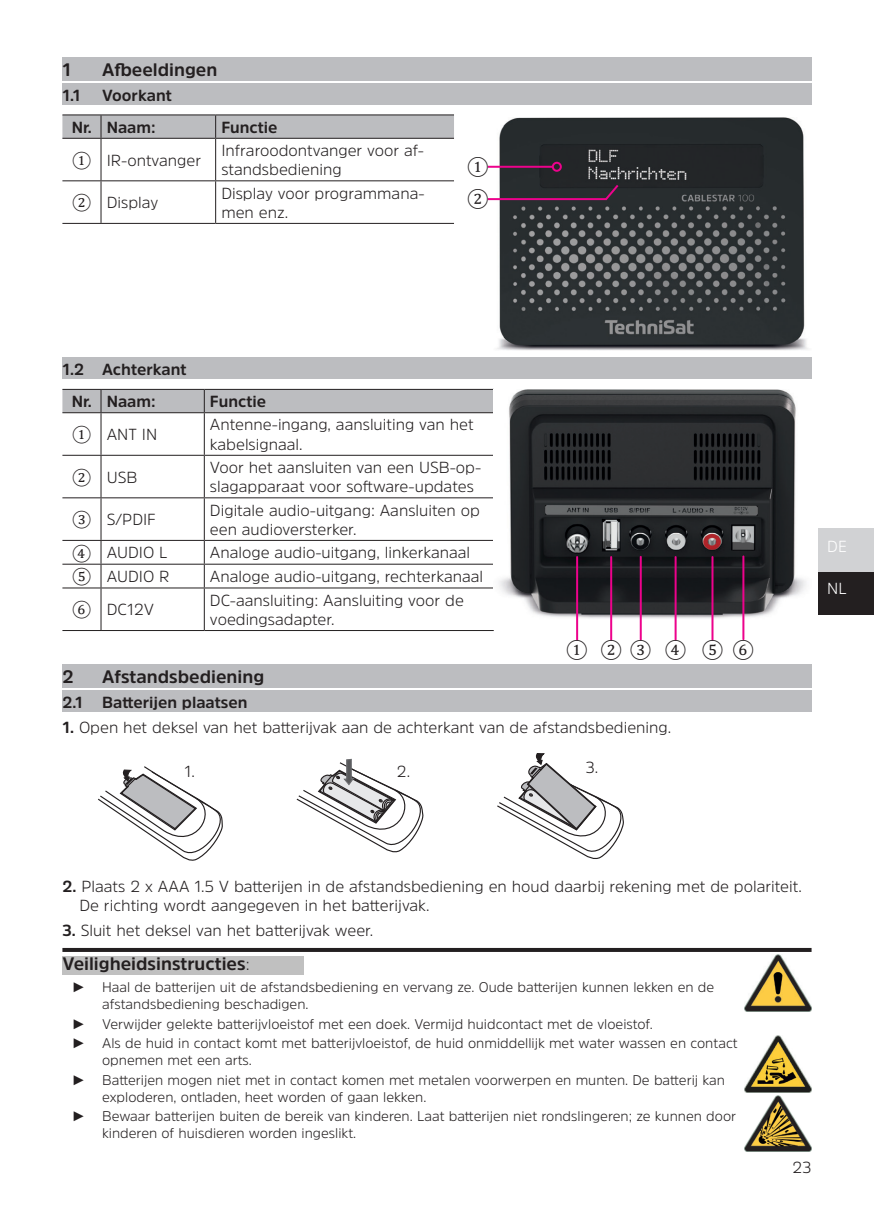
<style>
.page{position:relative;width:874px;height:1225px;background:#fff}
.page>*{position:absolute;margin:0;border:0;box-sizing:border-box;transform-origin:0 0}
.t1{font:700 18px "Amsi Pro";color:#231f20}
.t2{font:18px "Cambria";color:#231f20}
.t3{font:300 16px/19.2px "Amsi Pro";color:#231f20}
.t4{font:700 16px "Amsi Pro";color:#231f20}
.t5{font:16px "Cambria";color:#231f20}
.t6{font:300 16px "Amsi Pro";color:#fff}
.t7{font:300 14px/16.8px "Amsi Pro";color:#231f20}
.s1{font-weight:700}
.s2{font-weight:300;font-size:16px}
.s3{font-family:"Arial Narrow";font-weight:400}
</style>
<div class="page">
<div style="left:818px;top:571px;width:55px;height:43px;background:#231f20"></div>
<div style="left:818px;top:529px;width:55px;height:43px;background:#d1d2d4"></div>
<div style="left:62px;top:57px;width:749px;height:23px;background:#bcbdc0"></div>
<div style="left:62px;top:83px;width:749px;height:22px;background:#bcbdc0"></div>
<div style="left:62px;top:357px;width:749px;height:22px;background:#bcbdc0"></div>
<div style="left:62px;top:664px;width:749px;height:23px;background:#bcbdc0"></div>
<div style="left:62px;top:690px;width:749px;height:22px;background:#bcbdc0"></div>
<hr style="left:100px;top:139px;width:1px;height:41px;background:#231f20">
<hr style="left:215px;top:139px;width:1px;height:41px;background:#231f20">
<hr style="left:62px;top:180px;width:39px;height:1px;background:#231f20">
<hr style="left:101px;top:180px;width:114px;height:1px;background:#231f20">
<hr style="left:100px;top:181px;width:1px;height:42px;background:#231f20">
<hr style="left:215px;top:180px;width:239px;height:1px;background:#231f20">
<hr style="left:215px;top:181px;width:1px;height:42px;background:#231f20">
<hr style="left:62px;top:223px;width:39px;height:1px;background:#231f20">
<hr style="left:101px;top:223px;width:114px;height:1px;background:#231f20">
<hr style="left:215px;top:223px;width:239px;height:1px;background:#231f20">
<hr style="left:62px;top:114px;width:39px;height:1px;background:#231f20">
<hr style="left:101px;top:114px;width:114px;height:1px;background:#231f20">
<hr style="left:215px;top:114px;width:239px;height:1px;background:#231f20">
<svg style="left:62px;top:115px;width:392px;height:23px;background:#b7b8bb"></svg>
<hr style="left:62px;top:138px;width:39px;height:1px;background:#231f20">
<hr style="left:101px;top:138px;width:114px;height:1px;background:#231f20">
<hr style="left:215px;top:138px;width:239px;height:1px;background:#231f20">
<hr style="left:100px;top:413px;width:1px;height:42px;background:#231f20">
<hr style="left:204px;top:413px;width:1px;height:42px;background:#231f20">
<hr style="left:62px;top:455px;width:39px;height:1px;background:#231f20">
<hr style="left:101px;top:455px;width:103px;height:1px;background:#231f20">
<hr style="left:100px;top:456px;width:1px;height:41px;background:#231f20">
<hr style="left:204px;top:455px;width:289px;height:1px;background:#231f20">
<hr style="left:204px;top:456px;width:1px;height:41px;background:#231f20">
<hr style="left:62px;top:497px;width:39px;height:1px;background:#231f20">
<hr style="left:101px;top:497px;width:103px;height:1px;background:#231f20">
<hr style="left:100px;top:498px;width:1px;height:42px;background:#231f20">
<hr style="left:204px;top:497px;width:289px;height:1px;background:#231f20">
<hr style="left:204px;top:498px;width:1px;height:42px;background:#231f20">
<hr style="left:62px;top:540px;width:39px;height:1px;background:#231f20">
<hr style="left:101px;top:540px;width:103px;height:1px;background:#231f20">
<hr style="left:204px;top:540px;width:289px;height:1px;background:#231f20">
<hr style="left:62px;top:563px;width:39px;height:1px;background:#231f20">
<hr style="left:101px;top:563px;width:103px;height:1px;background:#231f20">
<svg style="left:100px;top:541px;width:1px;height:46px"></svg>
<hr style="left:204px;top:563px;width:289px;height:1px;background:#231f20">
<svg style="left:204px;top:541px;width:1px;height:46px"></svg>
<hr style="left:62px;top:587px;width:39px;height:1px;background:#231f20">
<hr style="left:101px;top:587px;width:103px;height:1px;background:#231f20">
<hr style="left:100px;top:588px;width:1px;height:42px;background:#231f20">
<hr style="left:204px;top:587px;width:289px;height:1px;background:#231f20">
<hr style="left:204px;top:588px;width:1px;height:42px;background:#231f20">
<hr style="left:62px;top:630px;width:39px;height:1px;background:#231f20">
<hr style="left:101px;top:630px;width:103px;height:1px;background:#231f20">
<hr style="left:204px;top:630px;width:289px;height:1px;background:#231f20">
<div style="left:62px;top:389px;width:431px;height:23px;background:#bcbdc0"></div>
<hr style="left:62px;top:412px;width:39px;height:1px;background:#231f20">
<hr style="left:101px;top:412px;width:103px;height:1px;background:#231f20">
<hr style="left:204px;top:412px;width:289px;height:1px;background:#231f20">
<hr style="left:62px;top:948px;width:749px;height:4px;background:#231f20">
<div style="left:62px;top:956px;width:242px;height:18px;background:#c0c0c0"></div>
<img style="left:493px;top:118px;width:315px;height:233px">
<hr style="left:487px;top:166px;width:65px;height:2px;background:#ed028c">
<div style="left:551px;top:162px;width:10px;height:10px;border:2px solid #ed028c;border-radius:50%"></div>
<hr style="left:487px;top:198px;width:119px;height:2px;background:#ed028c">
<svg style="left:602px;top:183px;width:18px;height:19px"></svg>
<img style="left:499px;top:390px;width:307px;height:229px">
<hr style="left:576px;top:557px;width:2px;height:83px;background:#ed028c">
<hr style="left:610px;top:557px;width:2px;height:83px;background:#ed028c">
<hr style="left:674px;top:557px;width:2px;height:83px;background:#ed028c">
<hr style="left:711px;top:557px;width:2px;height:83px;background:#ed028c">
<hr style="left:639px;top:557px;width:2px;height:82px;background:#ed028c">
<hr style="left:742px;top:556px;width:2px;height:83px;background:#ed028c">
<svg style="left:98px;top:766px;width:125px;height:95px"></svg>
<svg style="left:296px;top:758px;width:128px;height:95px"></svg>
<svg style="left:497px;top:753px;width:127px;height:106px"></svg>
<img style="left:744px;top:1035px;width:67px;height:57px">
<img style="left:744px;top:955px;width:67px;height:56px">
<img style="left:744px;top:1095px;width:67px;height:56px">
<p class="t1" style="left:62px;top:57px;width:10px">1</p>
<p class="t1" style="left:102px;top:57px;width:117px">Afbeeldingen</p>
<p class="t4" style="left:62px;top:84px;width:20px">1.1</p>
<p class="t4" style="left:102px;top:84px;width:71px">Voorkant</p>
<p class="t4" style="left:72px;top:116px;width:20px">Nr.</p>
<p class="t4" style="left:107px;top:116px;width:50px">Naam:</p>
<p class="t4" style="left:221px;top:116px;width:58px">Functie</p>
<p class="t5" style="left:72px;top:151px;width:21px">①</p>
<p class="t3" style="left:107px;top:150px;width:96px">IR-ontvanger</p>
<p class="t3" style="left:221px;top:140px;width:204px">Infraroodontvanger voor af&shy;standsbediening</p>
<p class="t5" style="left:72px;top:193px;width:21px">②</p>
<p class="t3" style="left:107px;top:192px;width:53px">Display</p>
<p class="t3" style="left:221px;top:183px;width:205px">Display voor programmana&shy;men enz.</p>
<p class="t2" style="left:467px;top:156px;width:23px">①</p>
<p class="t2" style="left:467px;top:189px;width:23px">②</p>
<p class="t4" style="left:62px;top:358px;width:126px">1.2 Achterkant</p>
<p class="t4" style="left:72px;top:390px;width:20px">Nr.</p>
<p class="t4" style="left:107px;top:390px;width:50px">Naam:</p>
<p class="t4" style="left:210px;top:390px;width:58px">Functie</p>
<p class="t5" style="left:72px;top:425px;width:21px">①</p>
<p class="t3" style="left:107px;top:424px;width:52px">ANT IN</p>
<p class="t3" style="left:210px;top:415px;width:265px">Antenne-ingang, aansluiting van het kabelsignaal.</p>
<p class="t5" style="left:72px;top:468px;width:21px">②</p>
<p class="t3" style="left:107px;top:467px;width:32px">USB</p>
<p class="t3" style="left:210px;top:457px;width:273px">Voor het aansluiten van een USB-op&shy;slagapparaat voor software-updates</p>
<p class="t5" style="left:72px;top:510px;width:21px">③</p>
<p class="t3" style="left:107px;top:509px;width:51px">S/PDIF</p>
<p class="t3" style="left:210px;top:500px;width:271px">Digitale audio-uitgang: Aansluiten op een audioversterker.</p>
<p class="t5" style="left:72px;top:543px;width:21px">④</p>
<p class="t3" style="left:107px;top:542px;width:62px">AUDIO L</p>
<p class="t3" style="left:210px;top:542px;width:261px">Analoge audio-uitgang, linkerkanaal</p>
<p class="t5" style="left:72px;top:567px;width:21px">⑤</p>
<p class="t3" style="left:107px;top:566px;width:64px">AUDIO R</p>
<p class="t3" style="left:210px;top:566px;width:274px">Analoge audio-uitgang, rechterkanaal</p>
<p class="t5" style="left:72px;top:600px;width:21px">⑥</p>
<p class="t3" style="left:107px;top:599px;width:49px">DC12V</p>
<p class="t3" style="left:210px;top:590px;width:255px">DC-aansluiting: Aansluiting voor de voedingsadapter.</p>
<p class="t2" style="left:566px;top:639px;width:23px">①</p>
<p class="t2" style="left:600px;top:639px;width:53px">② ③</p>
<p class="t2" style="left:664px;top:639px;width:23px">④</p>
<p class="t2" style="left:701px;top:639px;width:23px">⑤</p>
<p class="t2" style="left:732px;top:639px;width:23px">⑥</p>
<p class="t1" style="left:62px;top:664px;width:13px">2</p>
<p class="t1" style="left:102px;top:664px;width:163px">Afstandsbediening</p>
<p class="t4" style="left:62px;top:691px;width:186px">2.1 Batterijen plaatsen</p>
<p class="t3" style="left:62px;top:717px;width:610px"><span class="s1">1.</span> Open het deksel van het batterijvak aan de achterkant van de afstandsbediening.</p>
<p class="t3" style="left:184px;top:761px;width:12px">1.</p>
<p class="t3" style="left:396px;top:761px;width:15px">2.</p>
<p class="t3" style="left:585px;top:757px;width:14px">3.</p>
<p class="t6" style="left:826px;top:536px;width:21px">DE</p>
<p class="t6" style="left:826px;top:578px;width:21px">NL</p>
<p class="t3" style="left:62px;top:876px;width:740px"><span class="s1">2.</span> Plaats 2 x AAA 1.5 V batterijen in de afstandsbediening en houd daarbij rekening met de polariteit.</p>
<p class="t3" style="left:79px;top:895px;width:351px">De richting wordt aangegeven in het batterijvak.</p>
<p class="t3" style="left:62px;top:920px;width:312px"><span class="s1">3.</span> Sluit het deksel van het batterijvak weer.</p>
<p class="t1" style="left:62px;top:951px;width:189px">Veiligheidsinstructies<span class="s2">:</span></p>
<p class="t7" style="left:102px;top:978px;width:613px;text-indent:-28px"><span class="s3">►</span> Haal de batterijen uit de afstandsbediening en vervang ze. Oude batterijen kunnen lekken en de afstandsbediening beschadigen.</p>
<p class="t7" style="left:74px;top:1015px;width:580px"><span class="s3">►</span> Verwijder gelekte batterijvloeistof met een doek. Vermijd huidcontact met de vloeistof.</p>
<p class="t7" style="left:102px;top:1034px;width:636px;text-indent:-28px"><span class="s3">►</span> Als de huid in contact komt met batterijvloeistof, de huid onmiddellijk met water wassen en contact opnemen met een arts.</p>
<p class="t7" style="left:102px;top:1071px;width:624px;text-indent:-28px"><span class="s3">►</span> Batterijen mogen niet met in contact komen met metalen voorwerpen en munten. De batterij kan exploderen, ontladen, heet worden of gaan lekken.</p>
<p class="t7" style="left:102px;top:1107px;width:635px;text-indent:-28px"><span class="s3">►</span> Bewaar batterijen buiten de bereik van kinderen. Laat batterijen niet rondslingeren; ze kunnen door kinderen of huisdieren worden ingeslikt.</p>
<p class="t3" style="left:792px;top:1157px;width:20px">23</p>
</div>
